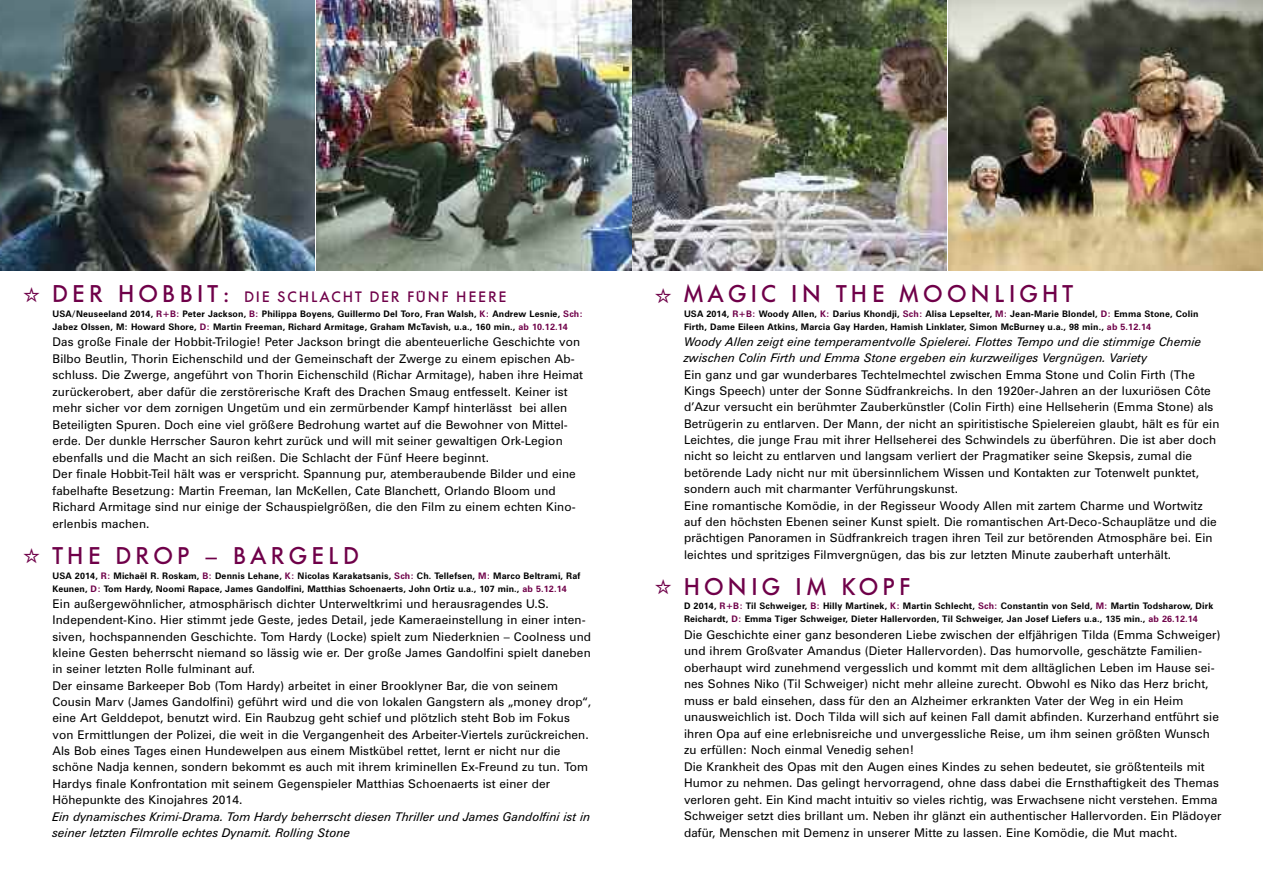
<style>
.page{position:relative;width:1263px;height:893px;background:#fff}
.page>*{position:absolute;margin:0;border:0;box-sizing:border-box;transform-origin:0 0}
.t1{font:500 24px "Futura BQ";letter-spacing:.17em;color:#6f0049}
.t2{font:500 15px "Futura BQ";letter-spacing:.155em;color:#6f0049}
.t3{font:12px/16.4px "Zurich BT";letter-spacing:.01em;color:#000}
.t4{font:italic 12px/16.4px "Zurich BT";color:#000}
.t5{font:700 9px/12.8px "Zurich BT";letter-spacing:.015em;color:#000}
.s1{font-size:24px}
.s2{color:#6f0049}
</style>
<div class="page">
<img style="left:0;top:0;width:315px;height:270px">
<img style="left:317px;top:0;width:629px;height:270px">
<img style="left:948px;top:0;width:315px;height:270px">
<p class="t2" style="left:53px;top:289px;width:455px"><span class="s1">DER HOBBIT:</span> DIE SCHLACHT DER FÜNF HEERE</p>
<p class="t5" style="left:53px;top:308px;width:532px">USA/Neuseeland 2014, <span class="s2">R+B:</span> Peter Jackson, <span class="s2">B:</span> Philippa Boyens, Guillermo Del Toro, Fran Walsh, <span class="s2">K:</span> Andrew Lesnie, <span class="s2">Sch:<br></span>Jabez Olssen, M: Howard Shore, <span class="s2">D:</span> Martin Freeman, Richard Armitage, Graham McTavish, u.a., 160 min., <span class="s2">ab 10.12.14</span></p>
<p class="t3" style="left:53px;top:335px;width:532px">Das große Finale der Hobbit-Trilogie! Peter Jackson bringt die abenteuerliche Geschichte von Bilbo Beutlin, Thorin Eichenschild und der Gemeinschaft der Zwerge zu einem epischen Ab&shy;schluss. Die Zwerge, angeführt von Thorin Eichenschild (Richar Armitage), haben ihre Heimat zurückerobert, aber dafür die zerstörerische Kraft des Drachen Smaug entfesselt. Keiner ist mehr sicher vor dem zornigen Ungetüm und ein zermürbender Kampf hinterlässt bei allen Beteiligten Spuren. Doch eine viel größere Bedrohung wartet auf die Bewohner von Mittel&shy;erde. Der dunkle Herrscher Sauron kehrt zurück und will mit seiner gewaltigen Ork-Legion ebenfalls und die Macht an sich reißen. Die Schlacht der Fünf Heere beginnt.<br>Der finale Hobbit-Teil hält was er verspricht. Spannung pur, atemberaubende Bilder und eine fabelhafte Besetzung: Martin Freeman, Ian McKellen, Cate Blanchett, Orlando Bloom und Richard Armitage sind nur einige der Schauspielgrößen, die den Film zu einem echten Kino&shy;erlenbis machen.</p>
<h1 class="t1" style="left:53px;top:542px;width:308px">THE DROP – BARGELD</h1>
<p class="t5" style="left:53px;top:570px;width:529px">USA 2014, <span class="s2">R:</span> Michaël R. Roskam, <span class="s2">B:</span> Dennis Lehane, <span class="s2">K:</span> Nicolas Karakatsanis, <span class="s2">Sch:</span> Ch. Tellefsen, <span class="s2">M:</span> Marco Beltrami, Raf<br>Keunen, <span class="s2">D:</span> Tom Hardy, Noomi Rapace, James Gandolfini, Matthias Schoenaerts, John Ortiz u.a., 107 min., <span class="s2">ab 5.12.14</span></p>
<p class="t3" style="left:52px;top:597px;width:540px">Ein außergewöhnlicher, atmosphärisch dichter Unterweltkrimi und herausragendes U.S.<br>Independent-Kino. Hier stimmt jede Geste, jedes Detail, jede Kameraeinstellung in einer inten&shy;siven, hochspannenden Geschichte. Tom Hardy (Locke) spielt zum Niederknien – Coolness und kleine Gesten beherrscht niemand so lässig wie er. Der große James Gandolfini spielt daneben in seiner letzten Rolle fulminant auf.<br>Der einsame Barkeeper Bob (Tom Hardy) arbeitet in einer Brooklyner Bar, die von seinem Cousin Marv (James Gandolfini) geführt wird und die von lokalen Gangstern als „money drop“, eine Art Gelddepot, benutzt wird. Ein Raubzug geht schief und plötzlich steht Bob im Fokus von Ermittlungen der Polizei, die weit in die Vergangenheit des Arbeiter-Viertels zurückreichen.<br>Als Bob eines Tages einen Hundewelpen aus einem Mistkübel rettet, lernt er nicht nur die schöne Nadja kennen, sondern bekommt es auch mit ihrem kriminellen Ex-Freund zu tun. Tom Hardys finale Konfrontation mit seinem Gegenspieler Matthias Schoenaerts ist einer der Höhepunkte des Kinojahres 2014.</p>
<p class="t4" style="left:52px;top:809px;width:540px">Ein dynamisches Krimi-Drama. Tom Hardy beherrscht diesen Thriller und James Gandolfini ist in seiner letzten Filmrolle echtes Dynamit. Rolling Stone</p>
<h1 class="t1" style="left:684px;top:280px;width:391px">MAGIC IN THE MOONLIGHT</h1>
<p class="t5" style="left:684px;top:308px;width:516px">USA 2014, <span class="s2">R+B:</span> Woody Allen, <span class="s2">K:</span> Darius Khondji, <span class="s2">Sch:</span> Alisa Lepselter, <span class="s2">M:</span> Jean-Marie Blondel, <span class="s2">D:</span> Emma Stone, Colin<br>Firth, Dame Eileen Atkins, Marcia Gay Harden, Hamish Linklater, Simon McBurney u.a., 98 min., <span class="s2">ab 5.12.14</span></p>
<p class="t4" style="left:684px;top:335px;width:519px">Woody Allen zeigt eine temperamentvolle Spielerei. Flottes Tempo und die stimmige Chemie zwischen Colin Firth und Emma Stone ergeben ein kurzweiliges Vergnügen. Variety</p>
<p class="t3" style="left:684px;top:367px;width:537px">Ein ganz und gar wunderbares Techtelmechtel zwischen Emma Stone und Colin Firth (The Kings Speech) unter der Sonne Südfrankreichs. In den 1920er-Jahren an der luxuriösen Côte d’Azur versucht ein berühmter Zauberkünstler (Colin Firth) eine Hellseherin (Emma Stone) als Betrügerin zu entlarven. Der Mann, der nicht an spiritistische Spielereien glaubt, hält es für ein Leichtes, die junge Frau mit ihrer Hellseherei des Schwindels zu überführen. Die ist aber doch nicht so leicht zu entlarven und langsam verliert der Pragmatiker seine Skepsis, zumal die betörende Lady nicht nur mit übersinnlichem Wissen und Kontakten zur Totenwelt punktet, sondern auch mit charmanter Verführungskunst.<br>Eine romantische Komödie, in der Regisseur Woody Allen mit zartem Charme und Wortwitz auf den höchsten Ebenen seiner Kunst spielt. Die romantischen Art-Deco-Schauplätze und die prächtigen Panoramen in Südfrankreich tragen ihren Teil zur betörenden Atmosphäre bei. Ein leichtes und spritziges Filmvergnügen, das bis zur letzten Minute zauberhaft unterhält.</p>
<h1 class="t1" style="left:684px;top:573px;width:227px">HONIG IM KOPF</h1>
<p class="t5" style="left:684px;top:601px;width:531px">D 2014, <span class="s2">R+B:</span> Til Schweiger, <span class="s2">B:</span> Hilly Martinek, <span class="s2">K:</span> Martin Schlecht, <span class="s2">Sch:</span> Constantin von Seld, <span class="s2">M:</span> Martin Todsharow, Dirk<br>Reichardt, <span class="s2">D:</span> Emma Tiger Schweiger, Dieter Hallervorden, Til Schweiger, Jan Josef Liefers u.a., 135 min., <span class="s2">ab 26.12.14</span></p>
<p class="t3" style="left:684px;top:627px;width:539px">Die Geschichte einer ganz besonderen Liebe zwischen der elfjährigen Tilda (Emma Schweiger) und ihrem Großvater Amandus (Dieter Hallervorden). Das humorvolle, geschätzte Familien&shy;oberhaupt wird zunehmend vergesslich und kommt mit dem alltäglichen Leben im Hause sei&shy;nes Sohnes Niko (Til Schweiger) nicht mehr alleine zurecht. Obwohl es Niko das Herz bricht, muss er bald einsehen, dass für den an Alzheimer erkrankten Vater der Weg in ein Heim unausweichlich ist. Doch Tilda will sich auf keinen Fall damit abfinden. Kurzerhand entführt sie ihren Opa auf eine erlebnisreiche und unvergessliche Reise, um ihm seinen größten Wunsch zu erfüllen: Noch einmal Venedig sehen!<br>Die Krankheit des Opas mit den Augen eines Kindes zu sehen bedeutet, sie größtenteils mit Humor zu nehmen. Das gelingt hervorragend, ohne dass dabei die Ernsthaftigkeit des Themas verloren geht. Ein Kind macht intuitiv so vieles richtig, was Erwachsene nicht verstehen. Emma Schweiger setzt dies brillant um. Neben ihr glänzt ein authentischer Hallervorden. Ein Plädoyer dafür, Menschen mit Demenz in unserer Mitte zu lassen. Eine Komödie, die Mut macht.</p>
</div>
